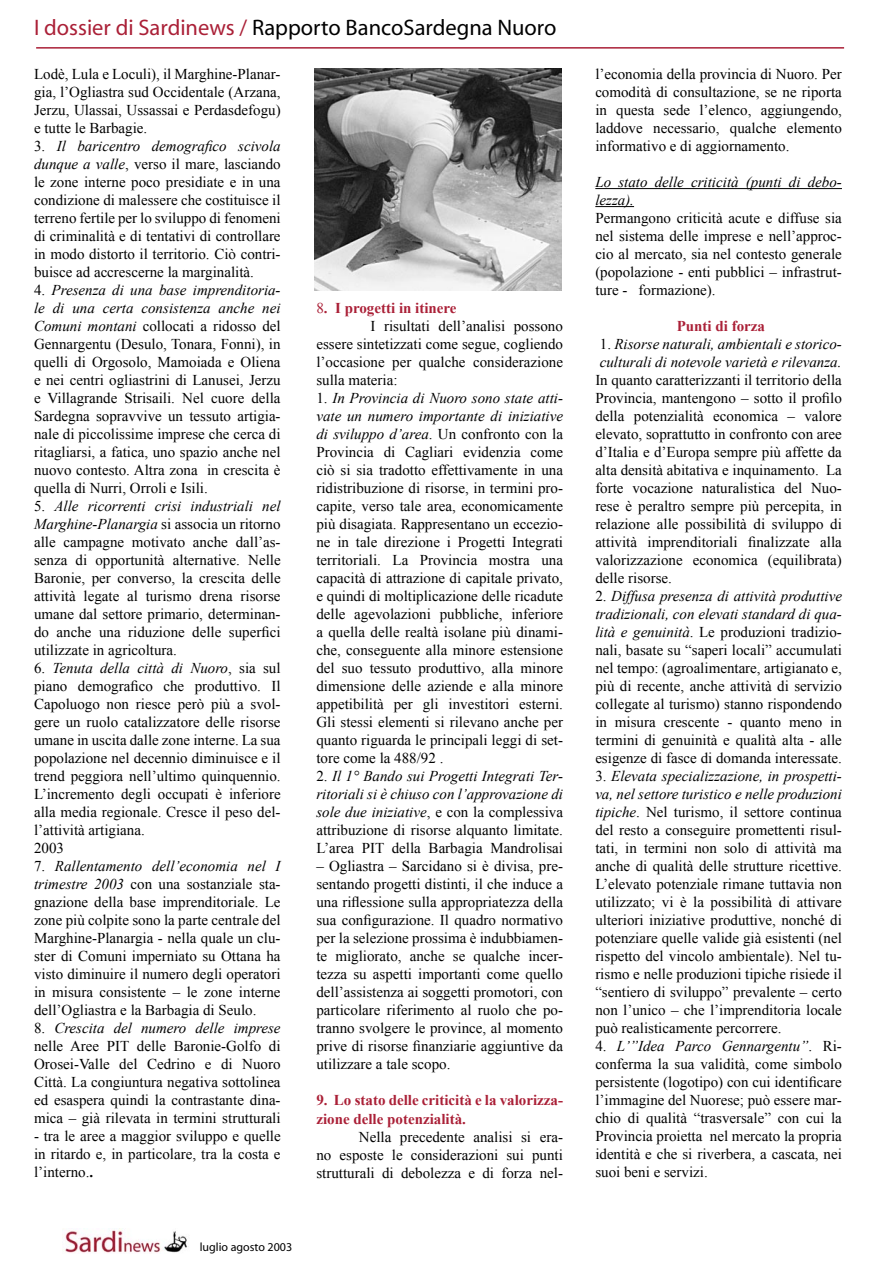
<style>
.page{position:relative;width:893px;height:1263px;background:#fff}
.page>*{position:absolute;margin:0;border:0;box-sizing:border-box;transform-origin:0 0}
.t1{font:22.5px "Myriad";color:#000}
.t2{font:15px/18px "Times New Roman";color:#000;text-align:justify}
.t3{font:italic 15px/18px "Times New Roman";color:#000}
.t4{font:700 15px/18px "Times New Roman";color:#aa2037}
.t5{font:12px "Myriad";color:#000}
.s1{color:#aa2037}
.s2{font-style:italic}
.s3{font-weight:700}
.s4{font-weight:400}
.s5{font-style:normal}
</style>
<div class="page">
<hr style="left:36px;top:47px;width:808px;height:2px;background:#aa2037">
<img style="left:65px;top:1228px;width:124px;height:25px">
<hr style="left:595px;top:188px;width:247px;height:1px;background:#000">
<hr style="left:595px;top:206px;width:39px;height:1px;background:#000">
<img style="left:315px;top:68px;width:246px;height:223px">
<h1 class="t1" style="left:34px;top:16px;width:524px"><span class="s1">I dossier di Sardinews /</span> Rapporto BancoSardegna Nuoro</h1>
<p class="t2" style="left:34px;top:65px;width:248px">Lodè, Lula e Loculi), il Marghine-Planar&shy;gia, l’Ogliastra sud Occidentale (Arzana, Jerzu, Ulassai, Ussassai e Perdasdefogu) e tutte le Barbagie.</p>
<p class="t2" style="left:34px;top:137px;width:248px">3. <span class="s2">Il baricentro demografico scivola dunque a valle</span>, verso il mare, lasciando le zone interne poco presidiate e in una condizione di malessere che costituisce il terreno fertile per lo sviluppo di fenomeni di criminalità e di tentativi di controllare in modo distorto il territorio. Ciò contri&shy;buisce ad accrescerne la marginalità.</p>
<p class="t2" style="left:34px;top:281px;width:248px">4. <span class="s2">Presenza di una base imprenditoria&shy;le di una certa consistenza anche nei Comuni montani</span> collocati a ridosso del Gennargentu (Desulo, Tonara, Fonni), in quelli di Orgosolo, Mamoiada e Oliena e nei centri ogliastrini di Lanusei, Jerzu e Villagrande Strisaili. Nel cuore della Sardegna sopravvive un tessuto artigia&shy;nale di piccolissime imprese che cerca di ritagliarsi, a fatica, uno spazio anche nel nuovo contesto. Altra zona in crescita è quella di Nurri, Orroli e Isili.</p>
<p class="t2" style="left:34px;top:497px;width:248px">5. <span class="s2">Alle ricorrenti crisi industriali nel Marghine-Planargia</span> si associa un ritorno alle campagne motivato anche dall’as&shy;senza di opportunità alternative. Nelle Baronie, per converso, la crescita delle attività legate al turismo drena risorse umane dal settore primario, determinan&shy;do anche una riduzione delle superfici utilizzate in agricoltura.</p>
<p class="t2" style="left:34px;top:659px;width:248px;text-align:left">6. <span class="s2">Tenuta della città di Nuoro</span>, sia sul piano demografico che produttivo. Il Capoluogo non riesce però più a svol&shy;gere un ruolo catalizzatore delle risorse umane in uscita dalle zone interne. La sua popolazione nel decennio diminuisce e il trend peggiora nell’ultimo quinquennio.<br>L’incremento degli occupati è inferiore alla media regionale. Cresce il peso del&shy;l’attività artigiana.<br>2003</p>
<p class="t2" style="left:34px;top:857px;width:248px">7. <span class="s2">Rallentamento dell’economia nel I trimestre 2003</span> con una sostanziale sta&shy;gnazione della base imprenditoriale. Le zone più colpite sono la parte centrale del Marghine-Planargia - nella quale un clu&shy;ster di Comuni imperniato su Ottana ha visto diminuire il numero degli operatori in misura consistente – le zone interne dell’Ogliastra e la Barbagia di Seulo.</p>
<p class="t2" style="left:34px;top:1019px;width:248px">8. <span class="s2">Crescita del numero delle imprese </span>nelle Aree PIT delle Baronie-Golfo di Orosei-Valle del Cedrino e di Nuoro Città. La congiuntura negativa sottolinea ed esaspera quindi la contrastante dina&shy;mica – già rilevata in termini strutturali</p>
<p class="t2" style="left:34px;top:1127px;width:248px">- tra le aree a maggior sviluppo e quelle in ritardo e, in particolare, tra la costa e l’interno.<span class="s3">.</span></p>
<p class="t4" style="left:316px;top:299px;width:142px"><span class="s4">8</span>. I progetti in itinere</p>
<p class="t2" style="left:370px;top:317px;width:194px">I risultati dell’analisi possono</p>
<p class="t2" style="left:316px;top:335px;width:248px">essere sintetizzati come segue, cogliendo</p>
<p class="t2" style="left:316px;top:353px;width:248px">l’occasione per qualche considerazione</p>
<p class="t2" style="left:316px;top:371px;width:83px">sulla materia:</p>
<p class="t2" style="left:316px;top:389px;width:248px">1. <span class="s2">In Provincia di Nuoro sono state atti&shy;vate un numero importante di iniziative di sviluppo d’area</span>. Un confronto con la Provincia di Cagliari evidenzia come ciò si sia tradotto effettivamente in una ridistribuzione di risorse, in termini pro&shy;capite, verso tale area, economicamente più disagiata. Rappresentano un eccezio&shy;ne in tale direzione i Progetti Integrati territoriali. La Provincia mostra una capacità di attrazione di capitale privato, e quindi di moltiplicazione delle ricadute delle agevolazioni pubbliche, inferiore a quella delle realtà isolane più dinami&shy;che, conseguente alla minore estensione del suo tessuto produttivo, alla minore dimensione delle aziende e alla minore appetibilità per gli investitori esterni.<br>Gli stessi elementi si rilevano anche per quanto riguarda le principali leggi di set&shy;tore come la 488/92 .</p>
<p class="t2" style="left:316px;top:767px;width:248px">2. <span class="s2">Il 1° Bando sui Progetti Integrati Ter&shy;ritoriali si è chiuso con l’approvazione di sole due iniziative</span>, e con la complessiva attribuzione di risorse alquanto limitate.<br>L’area PIT della Barbagia Mandrolisai</p>
<p class="t2" style="left:316px;top:857px;width:248px">– Ogliastra – Sarcidano si è divisa, pre&shy;sentando progetti distinti, il che induce a una riflessione sulla appropriatezza della sua configurazione. Il quadro normativo per la selezione prossima è indubbiamen&shy;te migliorato, anche se qualche incer&shy;tezza su aspetti importanti come quello dell’assistenza ai soggetti promotori, con particolare riferimento al ruolo che po&shy;tranno svolgere le province, al momento prive di risorse finanziarie aggiuntive da utilizzare a tale scopo.</p>
<p class="t4" style="left:316px;top:1091px;width:248px">9. Lo stato delle criticità e la valorizza&shy;zione delle potenzialità.</p>
<p class="t2" style="left:316px;top:1127px;width:248px;text-indent:43px">Nella precedente analisi si era&shy;no esposte le considerazioni sui punti strutturali di debolezza e di forza nel-</p>
<p class="t5" style="left:200px;top:1241px;width:94px">luglio agosto 2003</p>
<p class="t2" style="left:595px;top:65px;width:248px">l’economia della provincia di Nuoro. Per comodità di consultazione, se ne riporta in questa sede l’elenco, aggiungendo, laddove necessario, qualche elemento informativo e di aggiornamento.</p>
<p class="t3" style="left:595px;top:173px;width:248px">Lo stato delle criticità (punti di debo&shy;lezza).</p>
<p class="t2" style="left:595px;top:209px;width:248px">Permangono criticità acute e diffuse sia nel sistema delle imprese e nell’approc&shy;cio al mercato, sia nel contesto generale (popolazione - enti pubblici – infrastrut&shy;ture - formazione).</p>
<p class="t4" style="left:677px;top:317px;width:90px">Punti di forza</p>
<p class="t3" style="left:600px;top:335px;width:244px"><span class="s5">1.</span> Risorse naturali, ambientali e storico&shy;culturali di notevole varietà e rilevanza.</p>
<p class="t2" style="left:595px;top:371px;width:248px">In quanto caratterizzanti il territorio della Provincia, mantengono – sotto il profilo della potenzialità economica – valore elevato, soprattutto in confronto con aree d’Italia e d’Europa sempre più affette da alta densità abitativa e inquinamento. La forte vocazione naturalistica del Nuo&shy;rese è peraltro sempre più percepita, in relazione alle possibilità di sviluppo di attività imprenditoriali finalizzate alla valorizzazione economica (equilibrata) delle risorse.</p>
<p class="t2" style="left:595px;top:587px;width:248px">2. <span class="s2">Diffusa presenza di attività produttive tradizionali, con elevati standard di qua&shy;lità e genuinità</span>. Le produzioni tradizio&shy;nali, basate su “saperi locali” accumulati nel tempo: (agroalimentare, artigianato e, più di recente, anche attività di servizio collegate al turismo) stanno rispondendo in misura crescente - quanto meno in termini di genuinità e qualità alta - alle esigenze di fasce di domanda interessate.</p>
<p class="t2" style="left:595px;top:767px;width:248px">3. <span class="s2">Elevata specializzazione, in prospetti&shy;va, nel settore turistico e nelle produzioni tipiche</span>. Nel turismo, il settore continua del resto a conseguire promettenti risul&shy;tati, in termini non solo di attività ma anche di qualità delle strutture ricettive.<br>L’elevato potenziale rimane tuttavia non utilizzato; vi è la possibilità di attivare ulteriori iniziative produttive, nonché di potenziare quelle valide già esistenti (nel rispetto del vincolo ambientale). Nel tu&shy;rismo e nelle produzioni tipiche risiede il “sentiero di sviluppo” prevalente – certo non l’unico – che l’imprenditoria locale può realisticamente percorrere.</p>
<p class="t2" style="left:595px;top:1037px;width:248px">4. <span class="s2">L’”Idea Parco Gennargentu”</span>. Ri&shy;conferma la sua validità, come simbolo persistente (logotipo) con cui identificare l’immagine del Nuorese; può essere mar&shy;chio di qualità “trasversale” con cui la Provincia proietta nel mercato la propria identità e che si riverbera, a cascata, nei suoi beni e servizi.</p>
</div>
